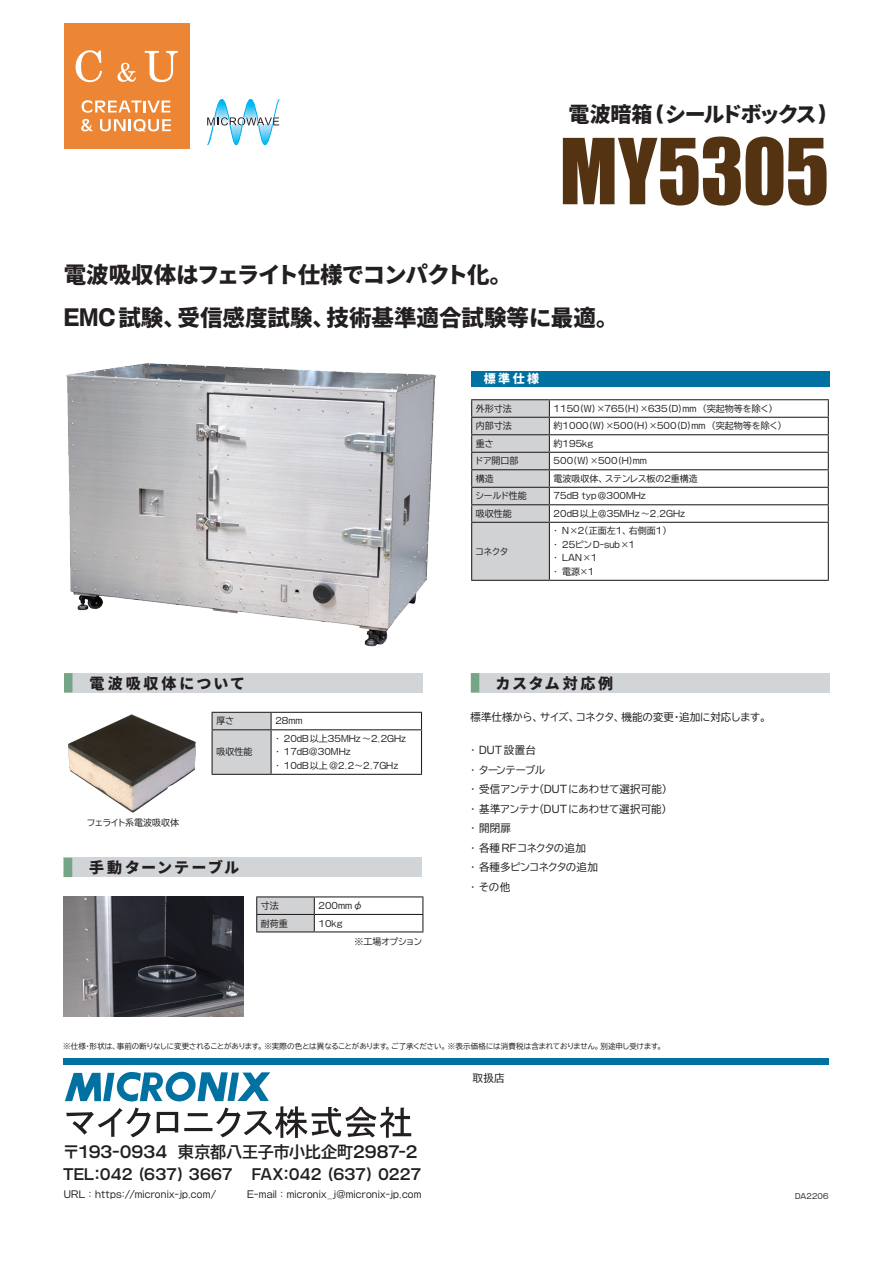
<style>
.page{position:relative;width:893px;height:1263px;background:#fff}
.page>*{position:absolute;margin:0;border:0;box-sizing:border-box;transform-origin:0 0}
.t1{font:84px "Impact";letter-spacing:-.01em;color:#543313}
.t2{font:22.5px/42.8px "Gen Ei Gothic P H";color:#231f20}
.t3{font:21px "Gen Ei Gothic P H";letter-spacing:-.02em;color:#231f20}
.t4{font:16.2px "VDL V7 Gothic Bold";letter-spacing:-.005em;color:#231f20}
.t5{font:15px "VDL V7 Gothic Bold";letter-spacing:-.005em;color:#231f20}
.t6{font:15px "Gen Ei Gothic P H";letter-spacing:.18em;color:#231f20}
.t7{font:12px "Gen Ei Gothic P H";color:#fff}
.t8{font:10.5px "BIZ UDP Gothic";color:#231f20}
.t9{font:10.5px "BIZ UDP Gothic";letter-spacing:-.04em;color:#231f20}
.t10{font:10.5px "VDL V7 Gothic Medium";color:#231f20}
.t11{font:9.75px "VDL V7 Gothic Medium";letter-spacing:.02em;color:#231f20}
.t12{font:9px "VDL V7 Gothic Medium";color:#231f20}
.t13{font:9px "BIZ UDP Gothic";color:#231f20}
.t14{font:7.5px "BIZ UDP Gothic";color:#231f20}
.t15{font:7.5px "VDL V7 Gothic Medium";letter-spacing:.01em;color:#231f20}
.s1{font-family:"VDL V7 Gothic Extra";font-weight:700}
.s2{font-family:"BIZ UDP Gothic"}
.s3{font-family:"VDL V7 Gothic Medium"}
.s4{font-family:"BIZ UDP Gothic Bold"}
</style>
<div class="page">
<div style="left:64px;top:23px;width:126px;height:126px;background:#ed8634"></div>
<svg style="left:76px;top:50px;width:26px;height:32px"></svg>
<svg style="left:118px;top:63px;width:18px;height:19px"></svg>
<svg style="left:145px;top:51px;width:33px;height:31px"></svg>
<svg style="left:82px;top:100px;width:88px;height:13px"></svg>
<svg style="left:81px;top:119px;width:12px;height:12px"></svg>
<svg style="left:100px;top:119px;width:71px;height:12px"></svg>
<svg style="left:207px;top:99px;width:73px;height:46px"></svg>
<div style="left:63px;top:1059px;width:766px;height:6px;background:#0071a1"></div>
<svg style="left:65px;top:1072px;width:346px;height:66px"></svg>
<svg style="left:550px;top:400px;width:278px;height:180px"></svg>
<hr style="left:471px;top:399px;width:78px;height:1px;background:#231f20">
<hr style="left:549px;top:399px;width:280px;height:1px;background:#231f20">
<hr style="left:549px;top:417px;width:280px;height:1px;background:#231f20">
<hr style="left:549px;top:434px;width:280px;height:1px;background:#231f20">
<hr style="left:549px;top:452px;width:280px;height:1px;background:#231f20">
<hr style="left:549px;top:469px;width:280px;height:1px;background:#231f20">
<hr style="left:549px;top:487px;width:280px;height:1px;background:#231f20">
<hr style="left:549px;top:504px;width:280px;height:1px;background:#231f20">
<hr style="left:549px;top:522px;width:280px;height:1px;background:#231f20">
<hr style="left:471px;top:580px;width:78px;height:1px;background:#231f20">
<hr style="left:549px;top:580px;width:280px;height:1px;background:#231f20">
<svg style="left:828px;top:400px;width:1px;height:122px"></svg>
<hr style="left:828px;top:523px;width:1px;height:57px;background:#231f20">
<svg style="left:471px;top:400px;width:79px;height:180px;background:#c6c6c8"></svg>
<hr style="left:471px;top:523px;width:1px;height:57px;background:#231f20">
<hr style="left:549px;top:523px;width:1px;height:57px;background:#231f20">
<div style="left:471px;top:371px;width:358px;height:15px;background:#0071a1"></div>
<img style="left:66px;top:363px;width:370px;height:284px">
<div style="left:471px;top:673px;width:358px;height:19px;background:#d1d5d8"></div>
<div style="left:471px;top:673px;width:8px;height:19px;background:#75a486"></div>
<div style="left:64px;top:673px;width:358px;height:19px;background:#d1d5d8"></div>
<div style="left:64px;top:673px;width:8px;height:19px;background:#75a486"></div>
<hr style="left:212px;top:774px;width:59px;height:1px;background:#231f20">
<hr style="left:271px;top:774px;width:151px;height:1px;background:#231f20">
<svg style="left:212px;top:712px;width:210px;height:62px"></svg>
<hr style="left:212px;top:730px;width:1px;height:44px;background:#231f20">
<hr style="left:271px;top:730px;width:1px;height:44px;background:#231f20">
<img style="left:68px;top:714px;width:128px;height:99px">
<div style="left:64px;top:858px;width:358px;height:19px;background:#d1d5d8"></div>
<div style="left:64px;top:858px;width:8px;height:19px;background:#75a486"></div>
<hr style="left:256px;top:896px;width:58px;height:1px;background:#231f20">
<hr style="left:314px;top:896px;width:109px;height:1px;background:#231f20">
<svg style="left:256px;top:897px;width:167px;height:35px"></svg>
<img style="left:64px;top:896px;width:179px;height:121px">
<h3 class="t3" style="left:569px;top:98px;width:261px">電波暗箱<span class="s1">(</span>シールドボックス<span class="s1">)</span></h3>
<h1 class="t1" style="left:559px;top:106px;width:271px">MY5305</h1>
<h2 class="t2" style="left:64px;top:253px;width:545px">電波吸収体はフェライト仕様でコンパクト化。<br><span class="s1">EMC</span>試験、受信感度試験、技術基準適合試験等に最適。</h2>
<h3 class="t7" style="left:484px;top:370px;width:57px">標準仕様</h3>
<p class="t13" style="left:476px;top:404px;width:37px">外形寸法</p>
<p class="t12" style="left:554px;top:402px;width:221px">1150(W)<span class="s2">×</span>765(H)<span class="s2">×</span>635(D)mm<span class="s2">　（突起物等を除く）</span></p>
<p class="t13" style="left:476px;top:421px;width:37px">内部寸法</p>
<p class="t12" style="left:554px;top:420px;width:230px"><span class="s2">約</span>1000(W)<span class="s2">×</span>500(H)<span class="s2">×</span>500(D)mm<span class="s2">　（突起物等を除く）</span></p>
<p class="t13" style="left:476px;top:439px;width:19px">重さ</p>
<p class="t12" style="left:554px;top:437px;width:41px"><span class="s2">約</span>195kg</p>
<p class="t13" style="left:476px;top:456px;width:44px">ドア開口部</p>
<p class="t12" style="left:554px;top:455px;width:95px">500(W)<span class="s2">×</span>500(H)mm</p>
<p class="t13" style="left:476px;top:474px;width:19px">構造</p>
<p class="t13" style="left:554px;top:474px;width:146px">電波吸収体、ステンレス板の<span class="s3">2</span>重構造</p>
<p class="t13" style="left:476px;top:491px;width:53px">シールド性能</p>
<p class="t12" style="left:554px;top:490px;width:94px">75dB typ<span class="s2">＠</span>300MHz</p>
<p class="t13" style="left:476px;top:509px;width:37px">吸収性能</p>
<p class="t12" style="left:554px;top:507px;width:133px">20dB<span class="s2">以上＠</span>35MHz<span class="s2">～</span>2.2GHz</p>
<p class="t13" style="left:476px;top:547px;width:34px">コネクタ</p>
<p class="t13" style="left:554px;top:526px;width:115px"><span class="s3">• N</span>×<span class="s3">2</span>（正面左<span class="s3">1</span>、右側面<span class="s3">1</span>）</p>
<p class="t12" style="left:554px;top:538px;width:83px">• 25<span class="s2">ピン</span>D-sub<span class="s2">×</span>1</p>
<p class="t12" style="left:554px;top:552px;width:45px">• LAN<span class="s2">×</span>1</p>
<p class="t13" style="left:554px;top:567px;width:42px"><span class="s3">•</span> 電源×<span class="s3">1</span></p>
<h3 class="t6" style="left:90px;top:671px;width:156px">電波吸収体について</h3>
<h3 class="t6" style="left:496px;top:671px;width:118px">カスタム対応例</h3>
<p class="t8" style="left:471px;top:712px;width:297px">標準仕様から、サイズ、コネクタ、機能の変更・追加に対応します。</p>
<p class="t10" style="left:471px;top:743px;width:67px">• DUT<span class="s2">設置台</span></p>
<p class="t9" style="left:471px;top:764px;width:76px"><span class="s3">•</span> ターンテーブル</p>
<p class="t8" style="left:471px;top:784px;width:198px"><span class="s3">•</span> 受信アンテナ（<span class="s3">DUT</span>にあわせて選択可能）</p>
<p class="t8" style="left:471px;top:803px;width:198px"><span class="s3">•</span> 基準アンテナ（<span class="s3">DUT</span>にあわせて選択可能）</p>
<p class="t8" style="left:471px;top:823px;width:42px"><span class="s3">•</span> 開閉扉</p>
<p class="t8" style="left:471px;top:842px;width:117px"><span class="s3">•</span> 各種<span class="s3">RF</span>コネクタの追加</p>
<p class="t8" style="left:471px;top:862px;width:129px"><span class="s3">•</span> 各種多ピンコネクタの追加</p>
<p class="t8" style="left:471px;top:881px;width:41px"><span class="s3">•</span> その他</p>
<p class="t13" style="left:216px;top:716px;width:19px">厚さ</p>
<p class="t12" style="left:275px;top:715px;width:29px">28mm</p>
<p class="t13" style="left:216px;top:747px;width:37px">吸収性能</p>
<p class="t12" style="left:275px;top:732px;width:133px">• 20dB<span class="s2">以上</span>35MHz<span class="s2">～</span>2.2GHz</p>
<p class="t12" style="left:275px;top:746px;width:77px">• 17dB@30MHz</p>
<p class="t12" style="left:275px;top:759px;width:125px">• 10dB<span class="s2">以上</span>@2.2<span class="s2">～</span>2.7GHz</p>
<p class="t13" style="left:87px;top:817px;width:94px">フェライト系電波吸収体</p>
<h3 class="t6" style="left:89px;top:856px;width:151px">手動ターンテーブル</h3>
<p class="t13" style="left:261px;top:901px;width:19px">寸法</p>
<p class="t12" style="left:319px;top:900px;width:45px">200mm<span class="s2">φ</span></p>
<p class="t13" style="left:261px;top:919px;width:28px">耐荷重</p>
<p class="t12" style="left:319px;top:917px;width:26px">10kg</p>
<p class="t13" style="left:354px;top:937px;width:69px">※工場オプション</p>
<p class="t14" style="left:63px;top:1043px;width:600px">※仕様・形状は、事前の断りなしに変更されることがあります。 ※実際の色とは異なることがあります。ご了承ください。 ※表示価格には消費税は含まれておりません。別途申し受けます。</p>
<h3 class="t4" style="left:63px;top:1141px;width:356px"><span class="s4">〒</span>193-0934 <span class="s4">東京都八王子市小比企町</span>2987-2</h3>
<h3 class="t5" style="left:63px;top:1164px;width:171px">TEL<span class="s4">：</span>042 (637) 3667</h3>
<h3 class="t5" style="left:252px;top:1163px;width:171px">FAX<span class="s4">：</span>042 (637) 0227</h3>
<p class="t11" style="left:64px;top:1188px;width:154px">URL : https://micronix-jp.com/</p>
<p class="t11" style="left:247px;top:1188px;width:176px">E-mail : micronix_j@micronix-jp.com</p>
<p class="t8" style="left:473px;top:1072px;width:34px">取扱店</p>
<p class="t15" style="left:795px;top:1191px;width:35px">DA2206</p>
</div>
